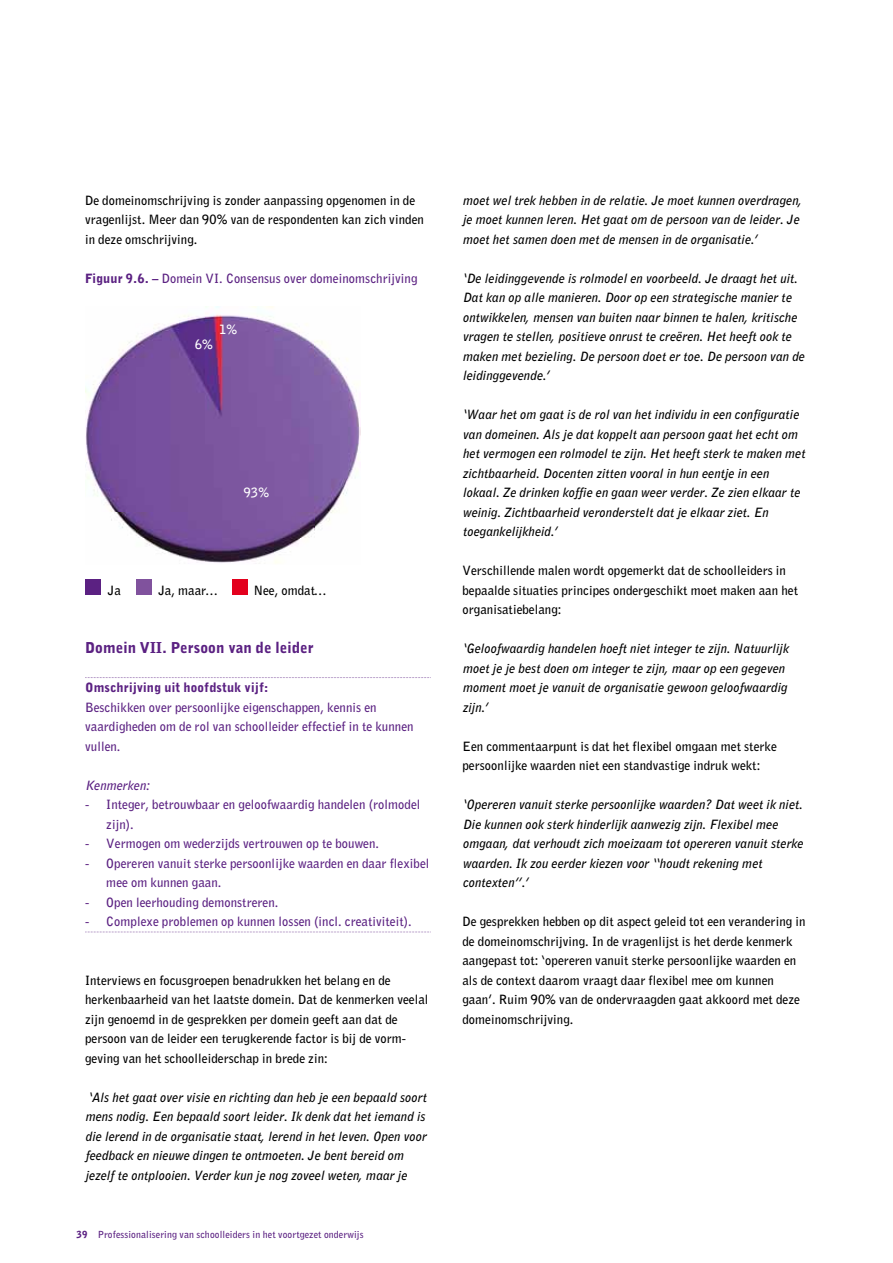
<style>
.page{position:relative;width:893px;height:1263px;background:#fff}
.page>*{position:absolute;margin:0;border:0;box-sizing:border-box;transform-origin:0 0}
.t1{font:900 15px "Bell Gothic";letter-spacing:.01em;color:#5b2182}
.t2{font:italic 700 12.75px/19.5px "Bell Gothic";letter-spacing:.01em;color:#000}
.t3{font:700 12.75px/19.5px "Bell Gothic";letter-spacing:.01em;color:#000}
.t4{font:700 12.75px/19.5px "Bell Gothic";letter-spacing:.01em;color:#5b2182}
.t5{font:900 12.75px "Bell Gothic";letter-spacing:.01em;color:#5b2182}
.t6{font:italic 700 12.75px "Bell Gothic";letter-spacing:.01em;color:#5b2182}
.t7{font:700 12.75px "Bell Gothic";color:#fff}
.t8{font:700 9.75px "Bell Gothic";letter-spacing:.015em;color:#5b2182}
.s1{font-weight:900}
</style>
<div class="page">
<svg style="left:85px;top:677px;width:346px;height:1px"></svg>
<svg style="left:85px;top:932px;width:346px;height:1px"></svg>
<img style="left:85px;top:307px;width:275px;height:256px">
<div style="left:85px;top:580px;width:15px;height:15px;background:#5b2182"></div>
<div style="left:137px;top:580px;width:15px;height:15px;background:#80529d"></div>
<div style="left:232px;top:580px;width:15px;height:15px;background:#e3001d"></div>
<p class="t3" style="left:85px;top:190px;width:340px">De domeinomschrijving is zonder aanpassing opgenomen in de vragenlijst. Meer dan 90% van de respondenten kan zich vinden in deze omschrijving.</p>
<p class="t4" style="left:85px;top:268px;width:334px"><span class="s1">Figuur 9.6. –</span> Domein VI. Consensus over domeinomschrijving</p>
<p class="t7" style="left:219px;top:321px;width:19px">1%</p>
<p class="t7" style="left:195px;top:336px;width:19px">6%</p>
<p class="t7" style="left:244px;top:484px;width:27px">93%</p>
<p class="t3" style="left:108px;top:580px;width:14px">Ja</p>
<p class="t3" style="left:158px;top:580px;width:62px">Ja, maar…</p>
<p class="t3" style="left:254px;top:580px;width:76px">Nee, omdat…</p>
<p class="t1" style="left:85px;top:638px;width:230px">Domein VII. Persoon van de leider</p>
<p class="t5" style="left:85px;top:679px;width:185px">Omschrijving uit hoofdstuk vijf:</p>
<p class="t4" style="left:85px;top:697px;width:330px">Beschikken over persoonlijke eigenschappen, kennis en vaardigheden om de rol van schoolleider effectief in te kunnen vullen.</p>
<p class="t6" style="left:85px;top:776px;width:66px">Kenmerken:</p>
<p class="t4" style="left:106px;top:795px;width:316px;text-indent:-21px">- Integer, betrouwbaar en geloofwaardig handelen (rolmodel zijn).</p>
<p class="t4" style="left:85px;top:834px;width:296px">- Vermogen om wederzijds vertrouwen op te bouwen.</p>
<p class="t4" style="left:106px;top:853px;width:325px;text-indent:-21px">- Opereren vanuit sterke persoonlijke waarden en daar flexibel mee om kunnen gaan.</p>
<p class="t4" style="left:85px;top:892px;width:195px">- Open leerhouding demonstreren.</p>
<p class="t4" style="left:85px;top:912px;width:328px">- Complexe problemen op kunnen lossen (incl. creativiteit).</p>
<p class="t3" style="left:85px;top:970px;width:345px">Interviews en focusgroepen benadrukken het belang en de herken baarheid van het laatste domein. Dat de kenmerken veelal zijn genoemd in de gesprekken per domein geeft aan dat de persoon van de leider een terugkerende factor is bij de vorm&shy;geving van het schoolleiderschap in brede zin:</p>
<p class="t2" style="left:85px;top:1087px;width:343px">‘Als het gaat over visie en richting dan heb je een bepaald soort mens nodig. Een bepaald soort leider. Ik denk dat het iemand is die lerend in de organisatie staat, lerend in het leven. Open voor feedback en nieuwe dingen te ontmoeten. Je bent bereid om jezelf te ontplooien. Verder kun je nog zoveel weten, maar je</p>
<p class="t8" style="left:77px;top:1228px;width:288px"><span class="s1">39</span> Professionalisering van schoolleiders in het voortgezet onderwijs</p>
<p class="t2" style="left:462px;top:190px;width:341px">moet wel trek hebben in de relatie. Je moet kunnen overdragen, je moet kunnen leren. Het gaat om de persoon van de leider. Je moet het samen doen met de mensen in de organisatie.’</p>
<p class="t2" style="left:462px;top:268px;width:343px">‘De leidinggevende is rolmodel en voorbeeld. Je draagt het uit.<br>Dat kan op alle manieren. Door op een strategische manier te ontwikkelen, mensen van buiten naar binnen te halen, kritische vragen te stellen, positieve onrust te creëren. Het heeft ook te maken met bezieling. De persoon doet er toe. De persoon van de leidinggevende.’</p>
<p class="t2" style="left:462px;top:405px;width:344px">‘Waar het om gaat is de rol van het individu in een configuratie van domeinen. Als je dat koppelt aan persoon gaat het echt om het vermogen een rolmodel te zijn. Het heeft sterk te maken met zichtbaarheid. Docenten zitten vooral in hun eentje in een lokaal. Ze drinken koffie en gaan weer verder. Ze zien elkaar te weinig. Zichtbaarheid veronderstelt dat je elkaar ziet. En toegankelijkheid.’</p>
<p class="t3" style="left:462px;top:561px;width:337px">Verschillende malen wordt opgemerkt dat de schoolleiders in bepaalde situaties principes ondergeschikt moet maken aan het organisatiebelang:</p>
<p class="t2" style="left:462px;top:639px;width:327px">‘Geloofwaardig handelen hoeft niet integer te zijn. Natuurlijk moet je je best doen om integer te zijn, maar op een gegeven moment moet je vanuit de organisatie gewoon geloofwaardig zijn.’</p>
<p class="t3" style="left:462px;top:736px;width:316px">Een commentaarpunt is dat het flexibel omgaan met sterke persoonlijke waarden niet een standvastige indruk wekt:</p>
<p class="t2" style="left:462px;top:795px;width:342px">‘Opereren vanuit sterke persoonlijke waarden? Dat weet ik niet.<br>Die kunnen ook sterk hinderlijk aanwezig zijn. Flexibel mee omgaan, dat verhoudt zich moeizaam tot opereren vanuit sterke waarden. Ik zou eerder kiezen voor “houdt rekening met contexten”.’</p>
<p class="t3" style="left:462px;top:912px;width:345px">De gesprekken hebben op dit aspect geleid tot een verandering in de domeinomschrijving. In de vragenlijst is het derde kenmerk aangepast tot: ‘opereren vanuit sterke persoonlijke waarden en als de context daarom vraagt daar flexibel mee om kunnen gaan’. Ruim 90% van de ondervraagden gaat akkoord met deze domeinomschrijving.</p>
</div>
